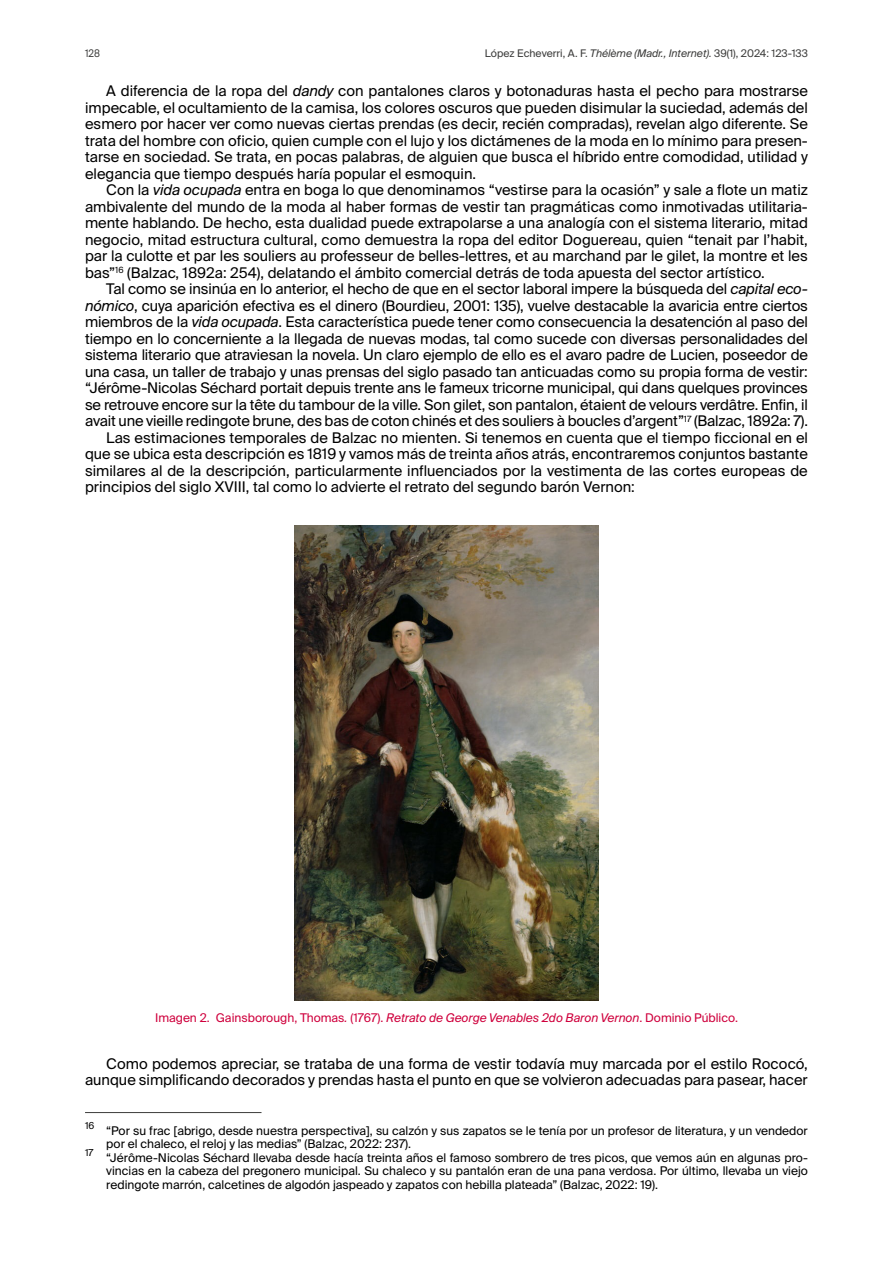
<style>
.page{position:relative;width:893px;height:1263px;background:#fff}
.page>*{position:absolute;margin:0;border:0;box-sizing:border-box;transform-origin:0 0}
._000-TXT_GENERAL{font:14.7px/16.5px "Suisse Intl";color:#000;text-align:justify}
._000-Notas_al_pie{font:12px/13.5px "Suisse Intl";color:#000}
._000-Tit_tablas{font:12px "Suisse Intl";color:#cf003d}
.t1{font:10.5px "Suisse Intl";color:#3c3c3b}
.t2{font:10.5px "Suisse Intl";color:#3c3c3b;scale:.9 1}
._000-Notas_al_pie-2{font:9.6px "Suisse Intl";color:#000}
.s1{font-style:italic}
</style>
<div class="page">
<img style="left:294px;top:525px;width:305px;height:475px">
<hr style="left:85px;top:1112px;width:176px;height:1px;background:#3c3c3b">
<p class="t2" style="left:85px;top:47px;width:18px">128</p>
<p class="t1" style="left:485px;top:47px;width:325px">López Echeverri, A. F. <span class="s1">Thélème (Madr., Internet).</span> 39(1), 2024: 123-133</p>
<p class="_000-TXT_GENERAL" style="left:85px;top:83px;width:724px;text-indent:21px">A diferencia de la ropa del <span class="s1">dandy</span> con pantalones claros y botonaduras hasta el pecho para mostrarse impecable, el ocultamiento de la camisa, los colores oscuros que pueden disimular la suciedad, además del esmero por hacer ver como nuevas ciertas prendas (es decir, recién compradas), revelan algo diferente. Se trata del hombre con oficio, quien cumple con el lujo y los dictámenes de la moda en lo mínimo para presen&shy;tarse en sociedad. Se trata, en pocas palabras, de alguien que busca el híbrido entre comodidad, utilidad y elegancia que tiempo después haría popular el esmoquin.</p>
<p class="_000-TXT_GENERAL" style="left:85px;top:182px;width:724px;text-indent:21px">Con la <span class="s1">vida ocupada</span> entra en boga lo que denominamos “vestirse para la ocasión” y sale a flote un matiz ambivalente del mundo de la moda al haber formas de vestir tan pragmáticas como inmotivadas utilitaria&shy;mente hablando. De hecho, esta dualidad puede extrapolarse a una analogía con el sistema literario, mitad negocio, mitad estructura cultural, como demuestra la ropa del editor Doguereau, quien “tenait par l’habit, par la culotte et par les souliers au professeur de belles-lettres, et au marchand par le gilet, la montre et les bas”<sup>16</sup> (Balzac, 1892a: 254), delatando el ámbito comercial detrás de toda apuesta del sector artístico.</p>
<p class="_000-TXT_GENERAL" style="left:85px;top:281px;width:724px;text-indent:21px">Tal como se insinúa en lo anterior, el hecho de que en el sector laboral impere la búsqueda del <span class="s1">capital eco&shy;nómico</span>, cuya aparición efectiva es el dinero (Bourdieu, 2001: 135), vuelve destacable la avaricia entre ciertos miembros de la <span class="s1">vida ocupada</span>. Esta característica puede tener como consecuencia la desatención al paso del tiempo en lo concerniente a la llegada de nuevas modas, tal como sucede con diversas personalidades del sistema literario que atraviesan la novela. Un claro ejemplo de ello es el avaro padre de Lucien, poseedor de una casa, un taller de trabajo y unas prensas del siglo pasado tan anticuadas como su propia forma de vestir: “Jérôme-Nicolas Séchard portait depuis trente ans le fameux tricorne municipal, qui dans quelques provinces se retrouve encore sur la tête du tambour de la ville. Son gilet, son pantalon, étaient de velours verdâtre. Enfin, il avait une vieille redingote brune, des bas de coton chinés et des souliers à boucles d’argent”<sup>17</sup> (Balzac, 1892a: 7).</p>
<p class="_000-TXT_GENERAL" style="left:85px;top:430px;width:724px;text-indent:21px">Las estimaciones temporales de Balzac no mienten. Si tenemos en cuenta que el tiempo ficcional en el que se ubica esta descripción es 1819 y vamos más de treinta años atrás, encontraremos conjuntos bastante similares al de la descripción, particularmente influenciados por la vestimenta de las cortes europeas de principios del siglo XVIII, tal como lo advierte el retrato del segundo barón Vernon:</p>
<p class="_000-Tit_tablas" style="left:155px;top:1011px;width:584px">Imagen 2. Gainsborough, Thomas<span class="s1">.</span> (1767). <span class="s1">Retrato de George Venables 2do Baron Vernon</span>. Dominio Público.</p>
<p class="_000-TXT_GENERAL" style="left:85px;top:1055px;width:724px;text-align:right">Como podemos apreciar, se trataba de una forma de vestir todavía muy marcada por el estilo Rococó, aunque simplificando decorados y prendas hasta el punto en que se volvieron adecuadas para pasear, hacer</p>
<p class="_000-Notas_al_pie-2" style="left:85px;top:1120px;width:11px">16</p>
<p class="_000-Notas_al_pie" style="left:106px;top:1124px;width:703px">“Por su frac [abrigo, desde nuestra perspectiva], su calzón y sus zapatos se le tenía por un profesor de literatura, y un vendedor por el chaleco, el reloj y las medias” (Balzac, 2022: 237).</p>
<p class="_000-Notas_al_pie-2" style="left:85px;top:1147px;width:10px">17</p>
<p class="_000-Notas_al_pie" style="left:106px;top:1151px;width:703px;text-align:justify">“Jérôme-Nicolas Séchard llevaba desde hacía treinta años el famoso sombrero de tres picos, que vemos aún en algunas pro&shy;vincias en la cabeza del pregonero municipal. Su chaleco y su pantalón eran de una pana verdosa. Por último, llevaba un viejo redingote marrón, calcetines de algodón jaspeado y zapatos con hebilla plateada” (Balzac, 2022: 19).</p>
</div>
